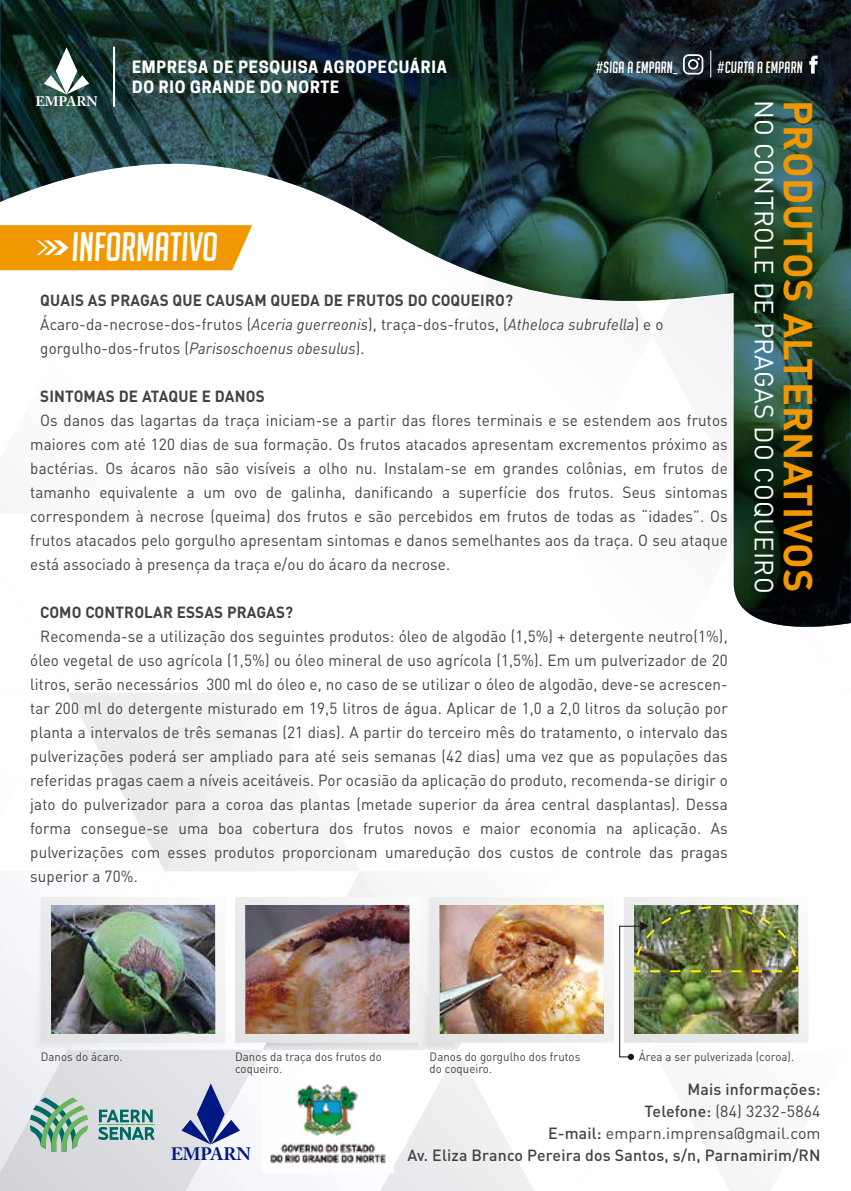
<style>
.page{position:relative;width:851px;height:1191px;background:#fff}
.page>*{position:absolute;margin:0;border:0;box-sizing:border-box;transform-origin:0 0}
.t1{font:700 40px "DIN Pro";letter-spacing:.01em;color:#f19800}
.t2{font:italic 40px "Big Noodle Titling";color:#fff}
.t3{font:26px "DIN Pro";letter-spacing:.01em;color:#fff}
.t4{font:700 17.8px "Adobe Caslon Pro";letter-spacing:-.01em;color:#001881}
.t5{font:16px/24px "DIN Pro";letter-spacing:.01em;color:#434141;text-align:justify;scale:.95 1}
.t6{font:500 16px/22px "DIN Pro";letter-spacing:.01em;color:#434141;text-align:right}
.t7{font:700 16px "DIN Pro";letter-spacing:.01em;color:#434141;scale:.95 1}
.t8{font:700 16px/20px "Cooper Hewitt";letter-spacing:.05em;color:#fff}
.t9{font:italic 16px "Big Noodle Titling";letter-spacing:.01em;color:#fff}
.t10{font:700 13.8px "Adobe Caslon Pro";letter-spacing:-.01em;color:#fff}
.t11{font:12px/12px "DIN Pro";letter-spacing:.005em;color:#434141;scale:.95 1}
.s1{font-weight:700}
.s2{font-style:italic}
.s3{font-weight:400}
</style>
<div class="page">
<img style="left:0;top:0;width:851px;height:1191px">
<p class="t8" style="left:132px;top:57px;width:316px">EMPRESA DE PESQUISA AGROPECUÁRIA<br>DO RIO GRANDE DO NORTE</p>
<p class="t9" style="left:596px;top:58px;width:83px">#SIGA A EMPARN_</p>
<p class="t9" style="left:717px;top:58px;width:87px">#CURTA A EMPARN</p>
<p class="t10" style="left:36px;top:93px;width:63px">EMPARN</p>
<h1 class="t2" style="left:72px;top:225px;width:148px">INFORMATIVO</h1>
<p class="t5" style="left:40px;top:288px;width:657px;text-align:left"><span class="s1">QUAIS AS PRAGAS QUE CAUSAM QUEDA DE FRUTOS DO COQUEIRO?<br></span>Ácaro-da-necrose-dos-frutos (<span class="s2">Aceria guerreonis</span>), traça-dos-frutos, (<span class="s2">Atheloca subrufella</span>) e o gorgulho-dos-frutos (<span class="s2">Parisoschoenus obesulus</span>).</p>
<p class="t7" style="left:40px;top:386px;width:238px">SINTOMAS DE ATAQUE E DANOS</p>
<p class="t5" style="left:30px;top:408px;width:735px;text-indent:10px">Os danos das lagartas da traça iniciam-se a partir das flores terminais e se estendem aos frutos maiores com até 120 dias de sua formação. Os frutos atacados apresentam excrementos próximo as bactérias. Os ácaros não são visíveis a olho nu. Instalam-se em grandes colônias, em frutos de tamanho equivalente a um ovo de galinha, danificando a superfície dos frutos. Seus sintomas correspondem à necrose (queima) dos frutos e são percebidos em frutos de todas as “idades”. Os frutos atacados pelo gorgulho apresentam sintomas e danos semelhantes aos da traça. O seu ataque está associado à presença da traça e/ou do ácaro da necrose.</p>
<p class="t7" style="left:40px;top:602px;width:268px">COMO CONTROLAR ESSAS PRAGAS?</p>
<p class="t5" style="left:30px;top:624px;width:735px;text-indent:10px">Recomenda-se a utilização dos seguintes produtos: óleo de algodão (1,5%) + detergente neutro(1%), óleo vegetal de uso agrícola (1,5%) ou óleo mineral de uso agrícola (1,5%). Em um pulverizador de 20 litros, serão necessários 300 ml do óleo e, no caso de se utilizar o óleo de algodão, deve-se acrescen&shy;tar 200 ml do detergente misturado em 19,5 litros de água. Aplicar de 1,0 a 2,0 litros da solução por planta a intervalos de três semanas (21 dias). A partir do terceiro mês do tratamento, o intervalo das pulverizações poderá ser ampliado para até seis semanas (42 dias) uma vez que as populações das referidas pragas caem a níveis aceitáveis. Por ocasião da aplicação do produto, recomenda-se dirigir o jato do pulverizador para a coroa das plantas (metade superior da área central dasplantas). Dessa forma consegue-se uma boa cobertura dos frutos novos e maior economia na aplicação. As pulverizações com esses produtos proporcionam umaredução dos custos de controle das pragas superior a 70%.</p>
<h2 class="t3" style="left:781px;top:100px;width:495px;rotate:90deg">NO CONTROLE DE PRAGAS DO COQUEIRO</h2>
<h1 class="t1" style="left:825px;top:100px;width:494px;rotate:90deg">PRODUTOS ALTERNATIVOS</h1>
<p class="t11" style="left:41px;top:1049px;width:88px">Danos do ácaro.</p>
<p class="t11" style="left:429px;top:1049px;width:160px">Danos do gorgulho dos frutos</p>
<p class="t11" style="left:638px;top:1049px;width:165px">Área a ser pulverizada (coroa).</p>
<p class="t11" style="left:429px;top:1061px;width:67px">do coqueiro.</p>
<p class="t11" style="left:235px;top:1049px;width:156px">Danos da traça dos frutos do coqueiro.</p>
<p class="t4" style="left:171px;top:1143px;width:82px">EMPARN</p>
<p class="t6" style="left:407px;top:1077px;width:414px">Mais informações:<br>Telefone: <span class="s3">(84) 3232-5864<br></span>E-mail: <span class="s3">emparn.imprensa@gmail.com<br></span>Av. Eliza Branco Pereira dos Santos, s/n, Parnamirim/RN</p>
</div>
